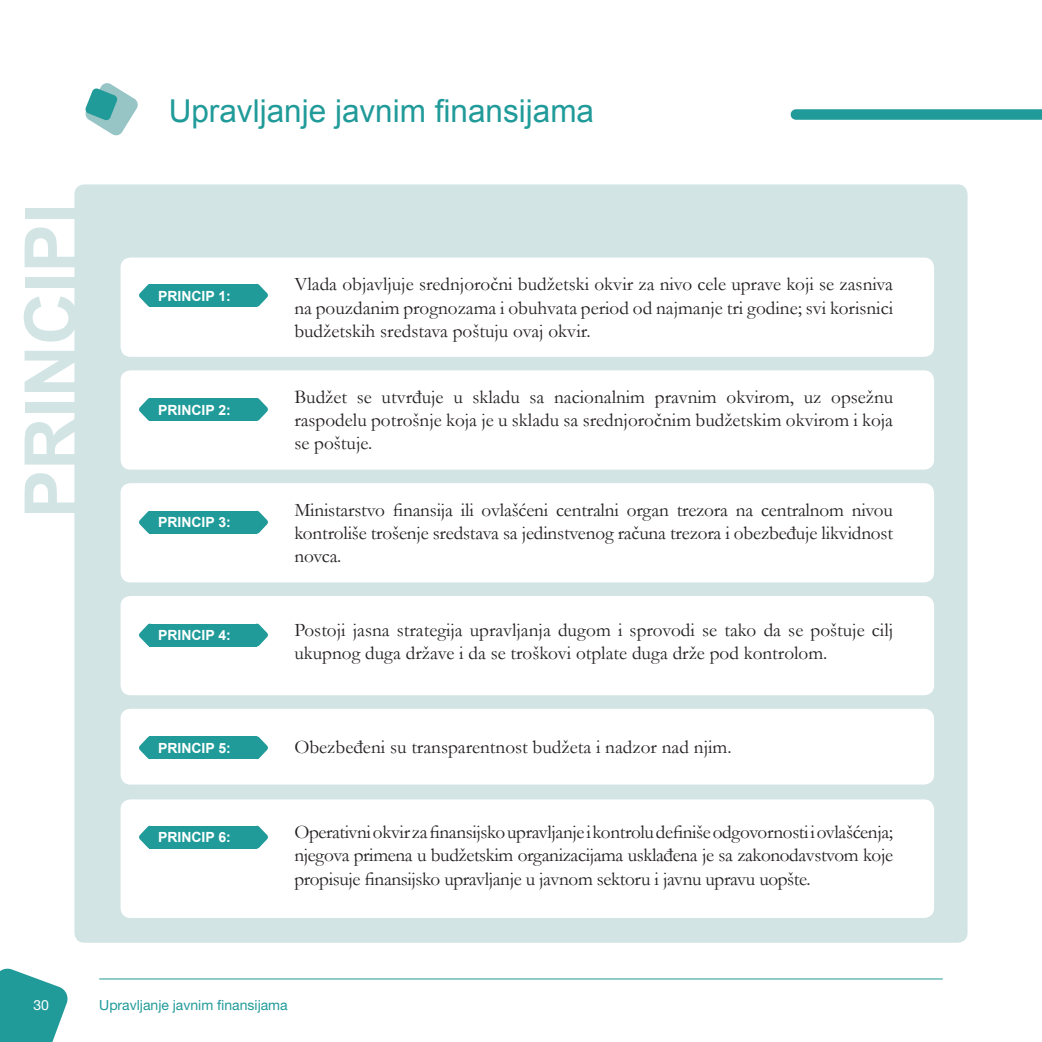
<style>
.page{position:relative;width:1042px;height:1042px;background:#fff}
.page>*{position:absolute;margin:0;border:0;box-sizing:border-box;transform-origin:0 0}
.Vertical_title{font:700 72.45px "Arial";color:#d2e4e4}
.Heading_1__Chapters{font:31.5px "Arial";color:#209b99}
.Principles{font:19.25px/23.1px "Garamond";color:#231f20;text-align:justify}
.Bars__Principles___I{font:700 14px "Arial";color:#fff}
.t1{font:14px "Helvetica Neue LT Std";color:#209b99}
.t2{font:14px "Helvetica Neue LT Std";color:#fff}
</style>
<div class="page">
<hr style="left:99px;top:978px;width:844px;height:1px;background:#209b99">
<div style="left:74px;top:184px;width:893px;height:759px;background:#d2e4e4;border-radius:10px"></div>
<svg style="left:85px;top:83px;width:53px;height:53px"></svg>
<div style="left:796px;top:109px;width:246px;height:11px;background:#209b99"></div>
<div style="left:121px;top:799px;width:813px;height:119px;background:#fff;border-radius:10px"></div>
<svg style="left:246px;top:825px;width:22px;height:24px"></svg>
<div style="left:150px;top:826px;width:107px;height:22px;background:#209b99"></div>
<svg style="left:139px;top:825px;width:22px;height:24px"></svg>
<div style="left:121px;top:258px;width:813px;height:99px;background:#fff;border-radius:10px"></div>
<svg style="left:257px;top:284px;width:11px;height:23px"></svg>
<div style="left:150px;top:284px;width:107px;height:23px;background:#209b99"></div>
<svg style="left:139px;top:284px;width:11px;height:23px"></svg>
<div style="left:121px;top:370px;width:813px;height:100px;background:#fff;border-radius:10px"></div>
<svg style="left:257px;top:398px;width:11px;height:23px"></svg>
<div style="left:150px;top:398px;width:107px;height:23px;background:#209b99"></div>
<svg style="left:139px;top:398px;width:11px;height:23px"></svg>
<div style="left:121px;top:483px;width:813px;height:99px;background:#fff;border-radius:10px"></div>
<svg style="left:246px;top:510px;width:22px;height:24px"></svg>
<div style="left:150px;top:511px;width:107px;height:22px;background:#209b99"></div>
<svg style="left:139px;top:510px;width:22px;height:24px"></svg>
<div style="left:121px;top:596px;width:813px;height:99px;background:#fff;border-radius:10px"></div>
<svg style="left:256px;top:623px;width:12px;height:23px"></svg>
<div style="left:150px;top:624px;width:107px;height:22px;background:#209b99"></div>
<svg style="left:139px;top:623px;width:12px;height:23px"></svg>
<div style="left:121px;top:709px;width:813px;height:75px;background:#fff;border-radius:10px"></div>
<svg style="left:257px;top:736px;width:11px;height:23px"></svg>
<div style="left:150px;top:736px;width:107px;height:23px;background:#209b99"></div>
<svg style="left:139px;top:736px;width:11px;height:23px"></svg>
<svg style="left:0;top:968px;width:68px;height:74px"></svg>
<p class="Vertical_title" style="left:3px;top:518px;width:316px;rotate:-90deg">PRINCIPI</p>
<p class="Heading_1__Chapters" style="left:169px;top:91px;width:427px">Upravljanje javnim finansijama</p>
<p class="Bars__Principles___I" style="left:158px;top:286px;width:74px">PRINCIP 1:</p>
<p class="Bars__Principles___I" style="left:158px;top:400px;width:74px">PRINCIP 2:</p>
<p class="Bars__Principles___I" style="left:158px;top:512px;width:74px">PRINCIP 3:</p>
<p class="Bars__Principles___I" style="left:158px;top:626px;width:74px">PRINCIP 4:</p>
<p class="Principles" style="left:294px;top:272px;width:600px">Vlada objavljuje srednjoročni budžetski okvir za nivo cele uprave koji se zasniva na pouzdanim prognozama i obuhvata period od najmanje tri godine; svi korisnici budžetskih sredstava poštuju ovaj okvir.</p>
<p class="Principles" style="left:294px;top:385px;width:600px">Budžet se utvrđuje u skladu sa nacionalnim pravnim okvirom, uz opsežnu raspodelu potrošnje koja je u skladu sa srednjoročnim budžetskim okvirom i koja se poštuje.</p>
<p class="Principles" style="left:294px;top:498px;width:600px">Ministarstvo finansija ili ovlašćeni centralni organ trezora na centralnom nivou kontroliše trošenje sredstava sa jedinstvenog računa trezora i obezbeđuje likvidnost novca.</p>
<p class="Principles" style="left:294px;top:618px;width:600px">Postoji jasna strategija upravljanja dugom i sprovodi se tako da se poštuje cilj ukupnog duga države i da se troškovi otplate duga drže pod kontrolom.</p>
<p class="Bars__Principles___I" style="left:158px;top:739px;width:74px">PRINCIP 5:</p>
<p class="Principles" style="left:294px;top:735px;width:439px">Obezbeđeni su transparentnost budžeta i nadzor nad njim.</p>
<p class="Bars__Principles___I" style="left:158px;top:828px;width:74px">PRINCIP 6:</p>
<p class="Principles" style="left:294px;top:820px;width:600px">Operativni okvir za finansijsko upravljanje i kontrolu definiše odgovornosti i ovlašćenja; njegova primena u budžetskim organizacijama usklađena je sa zakonodavstvom koje propisuje finansijsko upravljanje u javnom sektoru i javnu upravu uopšte.</p>
<p class="t2" style="left:33px;top:996px;width:17px">30</p>
<p class="t1" style="left:99px;top:996px;width:190px">Upravljanje javnim finansijama</p>
</div>
